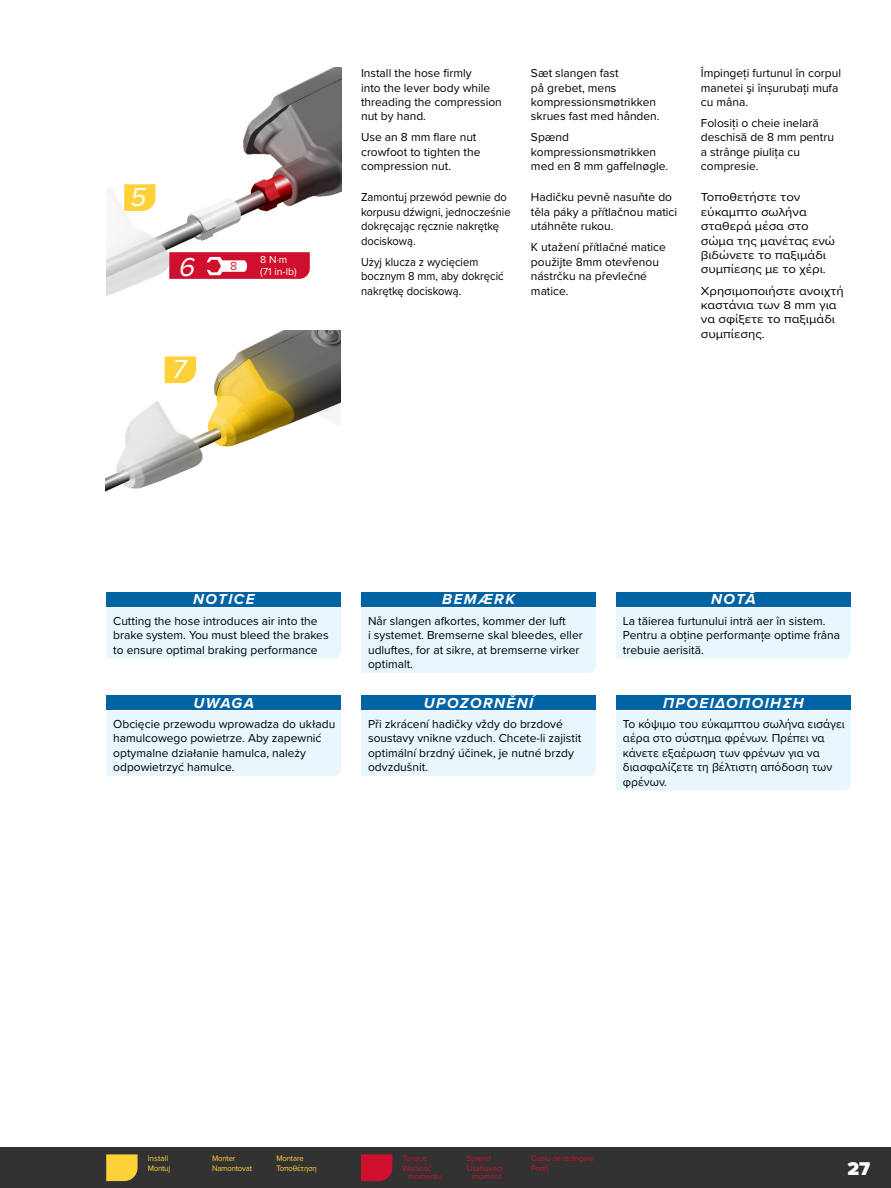
<style>
.page{position:relative;width:891px;height:1188px;background:#fff}
.page>*{position:absolute;margin:0;border:0;box-sizing:border-box;transform-origin:0 0}
.User_Manual_Number_F{font:italic 27px "Proxima Nova";color:#fff}
.t1{font:900 19.2px "Proxima Nova";color:#fff}
.Signal_Word_centered{font:italic 700 15px "Proxima Nova";letter-spacing:.1em;color:#fff}
.Text_w__Spacing{font:12.3px "Proxima Nova";color:#d1232a}
.Signal_Word_Text_-_N{font:12px/14.4px "Proxima Nova";color:#000}
.User_Manual_Text_-_N{font:12px/14.4px "Proxima Nova";color:#000}
.User_Manual_Text_-_N-2{font:12px/14.4px "Proxima Nova";color:#000;scale:1.1 1}
.User_Manual_Text_-_N-3{font:12px/14.4px "Proxima Nova";color:#000;scale:.93 1}
.User_Manual_Number_F-2{font:10.5px "Proxima Nova";color:#fff}
.t2{font:8.25px "Proxima Nova";letter-spacing:-.02em;color:#ffd138;scale:.94 1}
.t3{font:8.25px/8.2px "Proxima Nova";color:#cf102d}
.t4{font:8.25px "Proxima Nova";letter-spacing:-.02em;color:#cf102d;scale:.94 1}
.t5{font:8.25px "Proxima Nova";color:#cf102d;scale:.94 1}
.t6{font:8.25px "Proxima Nova";color:#ffd138}
</style>
<div class="page">
<div style="left:0;top:1148px;width:891px;height:40px;background:#323232"></div>
<div style="left:107px;top:592px;width:234px;height:15px;background:#0063a4"></div>
<div style="left:107px;top:608px;width:234px;height:50px;background:#e8f6fd"></div>
<div style="left:361px;top:592px;width:235px;height:15px;background:#0063a4"></div>
<div style="left:361px;top:608px;width:235px;height:65px;background:#e8f6fd"></div>
<div style="left:616px;top:592px;width:235px;height:15px;background:#0063a4"></div>
<div style="left:616px;top:608px;width:235px;height:50px;background:#e8f6fd"></div>
<div style="left:107px;top:695px;width:234px;height:15px;background:#0063a4"></div>
<div style="left:107px;top:711px;width:234px;height:65px;background:#e8f6fd"></div>
<div style="left:361px;top:695px;width:235px;height:15px;background:#0063a4"></div>
<div style="left:361px;top:711px;width:235px;height:65px;background:#e8f6fd"></div>
<div style="left:616px;top:695px;width:235px;height:15px;background:#0063a4"></div>
<div style="left:616px;top:711px;width:235px;height:79px;background:#e8f6fd"></div>
<img style="left:106px;top:330px;width:235px;height:162px">
<img style="left:107px;top:68px;width:234px;height:228px">
<svg style="left:124px;top:184px;width:32px;height:27px"></svg>
<svg style="left:165px;top:356px;width:31px;height:27px"></svg>
<svg style="left:169px;top:252px;width:141px;height:27px;background:#d52e47"></svg>
<svg style="left:361px;top:1154px;width:31px;height:27px"></svg>
<svg style="left:106px;top:1154px;width:32px;height:27px"></svg>
<p class="User_Manual_Number_F" style="left:129px;top:177px;width:25px">5</p>
<p class="User_Manual_Number_F" style="left:178px;top:246px;width:26px">6</p>
<p class="Text_w__Spacing" style="left:230px;top:257px;width:9px">8</p>
<p class="User_Manual_Number_F-2" style="left:260px;top:251px;width:29px">8 N·m</p>
<p class="User_Manual_Number_F-2" style="left:260px;top:263px;width:38px">(71 in-lb)</p>
<p class="User_Manual_Number_F" style="left:171px;top:349px;width:23px">7</p>
<p class="User_Manual_Text_-_N" style="left:361px;top:65px;width:142px">Install the hose firmly<br>into the lever body while threading the compression nut by hand.</p>
<p class="User_Manual_Text_-_N" style="left:361px;top:130px;width:121px">Use an 8 mm flare nut crowfoot to tighten the compression nut.</p>
<p class="User_Manual_Text_-_N-3" style="left:361px;top:190px;width:162px">Zamontuj przewód pewnie do korpusu dźwigni, jednocześnie dokręcając ręcznie nakrętkę dociskową.</p>
<p class="User_Manual_Text_-_N-3" style="left:361px;top:254px;width:155px">Użyj klucza z wycięciem bocznym 8 mm, aby dokręcić nakrętkę dociskową.</p>
<p class="User_Manual_Text_-_N" style="left:531px;top:65px;width:130px">Sæt slangen fast<br>på grebet, mens kompressionsmøtrikken skrues fast med hånden.</p>
<p class="User_Manual_Text_-_N" style="left:531px;top:130px;width:139px">Spænd kompressionsmøtrikken med en 8 mm gaffelnøgle.</p>
<p class="User_Manual_Text_-_N" style="left:531px;top:190px;width:148px">Hadičku pevně nasuňte do těla páky a přítlačnou matici utáhněte rukou.</p>
<p class="User_Manual_Text_-_N" style="left:531px;top:240px;width:137px">K utažení přítlačné matice použijte 8mm otevřenou nástrčku na převlečné matice.</p>
<p class="User_Manual_Text_-_N" style="left:701px;top:65px;width:142px">Împingeți furtunul în corpul manetei şi înșurubați mufa cu mâna.</p>
<p class="User_Manual_Text_-_N" style="left:701px;top:115px;width:135px">Folosiți o cheie inelară deschisă de 8 mm pentru a strânge piulița cu compresie.</p>
<p class="User_Manual_Text_-_N-2" style="left:701px;top:190px;width:124px">Τοποθετήστε τον εύκαμπτο σωλήνα σταθερά μέσα στο σώμα της μανέτας ενώ βιδώνετε το παξιμάδι συμπίεσης με το χέρι.</p>
<p class="User_Manual_Text_-_N-2" style="left:701px;top:283px;width:131px">Χρησιμοποιήστε ανοιχτή καστάνια των 8 mm για να σφίξετε το παξιμάδι συμπίεσης.</p>
<p class="Signal_Word_centered" style="left:193px;top:588px;width:63px">NOTICE</p>
<p class="Signal_Word_Text_-_N" style="left:113px;top:613px;width:217px">Cutting the hose introduces air into the brake system. You must bleed the brakes to ensure optimal braking performance</p>
<p class="Signal_Word_centered" style="left:194px;top:691px;width:62px">UWAGA</p>
<p class="Signal_Word_Text_-_N" style="left:113px;top:716px;width:224px">Obcięcie przewodu wprowadza do układu hamulcowego powietrze. Aby zapewnić optymalne działanie hamulca, należy odpowietrzyć hamulce.</p>
<p class="Signal_Word_centered" style="left:442px;top:588px;width:74px">BEMÆRK</p>
<p class="Signal_Word_Text_-_N" style="left:368px;top:613px;width:216px">Når slangen afkortes, kommer der luft<br>i systemet. Bremserne skal bleedes, eller udluftes, for at sikre, at bremserne virker optimalt.</p>
<p class="Signal_Word_centered" style="left:424px;top:691px;width:111px">UPOZORNĚNÍ</p>
<p class="Signal_Word_Text_-_N" style="left:368px;top:716px;width:215px">Při zkrácení hadičky vždy do brzdové soustavy vnikne vzduch. Chcete-li zajistit optimální brzdný účinek, je nutné brzdy odvzdušnit.</p>
<p class="Signal_Word_centered" style="left:711px;top:588px;width:46px">NOTĂ</p>
<p class="Signal_Word_Text_-_N" style="left:623px;top:613px;width:219px">La tăierea furtunului intră aer în sistem.<br>Pentru a obţine performanţe optime frâna trebuie aerisită.</p>
<p class="Signal_Word_centered" style="left:663px;top:691px;width:142px">ΠΡΟΕΙΔΟΠΟΙΗΣΗ</p>
<p class="Signal_Word_Text_-_N" style="left:623px;top:716px;width:223px">Το κόψιμο του εύκαμπτου σωλήνα εισάγει αέρα στο σύστημα φρένων. Πρέπει να κάνετε εξαέρωση των φρένων για να διασφαλίζετε τη βέλτιστη απόδοση των φρένων.</p>
<p class="t6" style="left:148px;top:1152px;width:22px">Install</p>
<p class="t2" style="left:212px;top:1152px;width:26px">Monter</p>
<p class="t2" style="left:276px;top:1152px;width:31px">Montare</p>
<p class="t2" style="left:148px;top:1162px;width:25px">Montuj</p>
<p class="t2" style="left:212px;top:1162px;width:44px">Namontovat</p>
<p class="t2" style="left:276px;top:1162px;width:44px">Τοποθέτηση</p>
<p class="t3" style="left:403px;top:1154px;width:27px">Torque</p>
<p class="t5" style="left:467px;top:1152px;width:27px">Spænd</p>
<p class="t4" style="left:531px;top:1152px;width:68px">Cuplu de strângere</p>
<p class="t3" style="left:408px;top:1163px;width:36px;text-indent:-5px">Wartość momentu</p>
<p class="t3" style="left:467px;top:1163px;width:38px;text-align:center">Utahovací moment</p>
<p class="t5" style="left:531px;top:1162px;width:20px">Ροπή</p>
<h2 class="t1" style="left:847px;top:1154px;width:24px">27</h2>
</div>
